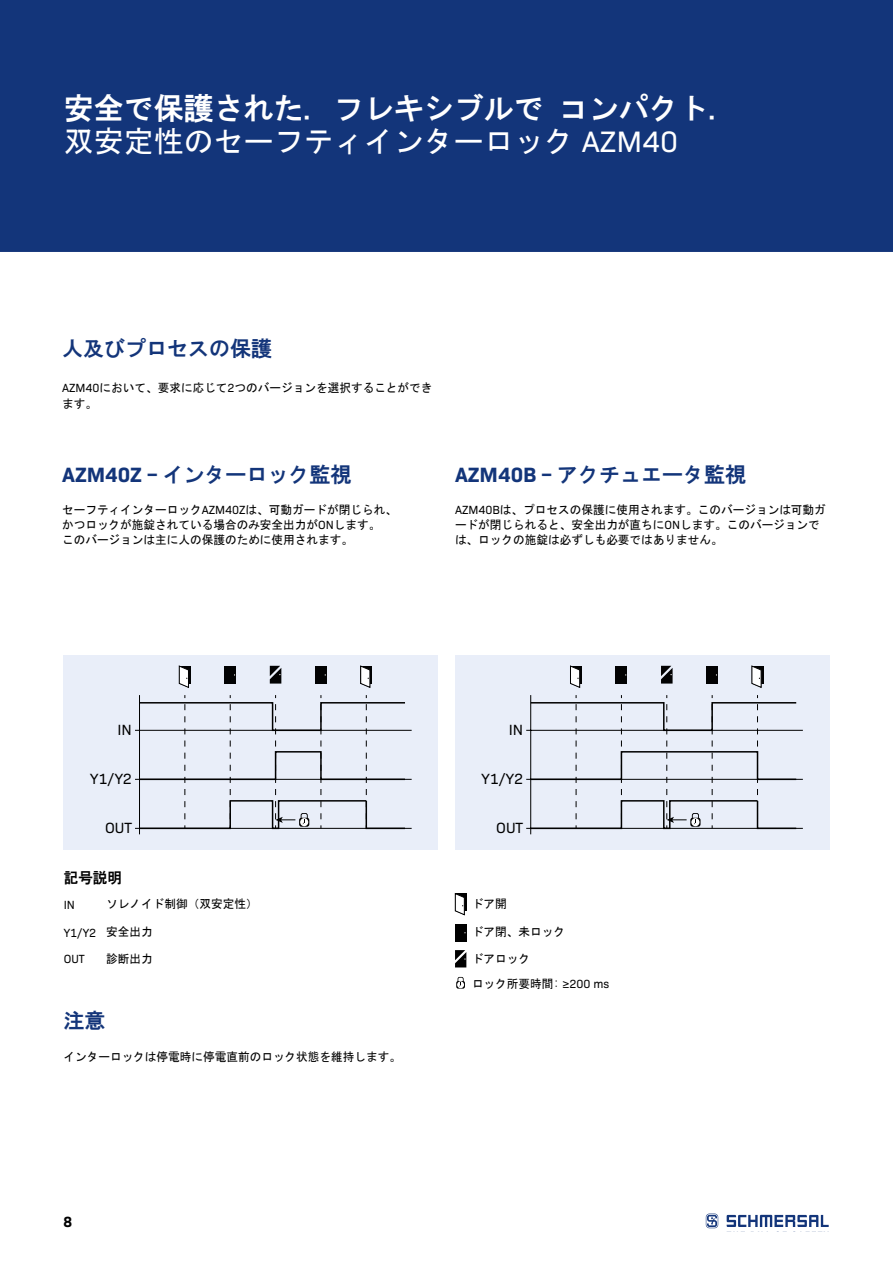
<style>
.page{position:relative;width:893px;height:1263px;background:#fff}
.page>*{position:absolute;margin:0;border:0;box-sizing:border-box;transform-origin:0 0}
.t1{font:30px "HG Gothic E";color:#fff}
.t2{font:30px "MS Gothic";color:#fff}
.t3{font:21px "HG Gothic E";color:#13357a}
.t4{font:15px "Bio Sans";color:#000}
.t5{font:15px "HG Gothic E";color:#000}
.t6{font:700 15px "Bio Sans";color:#000}
.t7{font:12px/15.1px "MS Gothic";color:#000}
.t8{font:12px "Bio Sans";color:#000}
.s1{font-family:"Bio Sans"}
.s2{font-family:"Bio Sans";font-weight:700}
.s3{font-family:"MS Gothic"}
</style>
<div class="page">
<svg style="left:727px;top:1215px;width:102px;height:12px"></svg>
<svg style="left:706px;top:1213px;width:12px;height:15px"></svg>
<div style="left:455px;top:893px;width:11px;height:18px;background:#000"></div>
<svg style="left:455px;top:894px;width:10px;height:21px"></svg>
<div style="left:455px;top:924px;width:11px;height:17px;background:#000"></div>
<svg style="left:455px;top:950px;width:11px;height:17px"></svg>
<svg style="left:456px;top:977px;width:9px;height:12px"></svg>
<div style="left:64px;top:655px;width:374px;height:195px;background:#e9eef9"></div>
<hr style="left:139px;top:695px;width:1px;height:139px;background:#000">
<hr style="left:135px;top:730px;width:277px;height:1px;background:#000">
<hr style="left:135px;top:779px;width:277px;height:1px;background:#000">
<hr style="left:135px;top:828px;width:277px;height:1px;background:#000">
<svg style="left:270px;top:666px;width:11px;height:17px"></svg>
<div style="left:224px;top:666px;width:12px;height:17px;background:#020203"></div>
<div style="left:315px;top:666px;width:12px;height:17px;background:#020203"></div>
<div style="left:179px;top:666px;width:12px;height:17px;background:#020203"></div>
<svg style="left:179px;top:667px;width:10px;height:21px"></svg>
<div style="left:361px;top:666px;width:11px;height:17px;background:#020203"></div>
<svg style="left:360px;top:666px;width:10px;height:22px"></svg>
<svg style="left:138px;top:695px;width:268px;height:135px"></svg>
<div style="left:455px;top:655px;width:374px;height:195px;background:#e9eef9"></div>
<hr style="left:530px;top:695px;width:1px;height:139px;background:#000">
<hr style="left:526px;top:730px;width:277px;height:1px;background:#000">
<hr style="left:526px;top:779px;width:277px;height:1px;background:#000">
<hr style="left:526px;top:828px;width:277px;height:1px;background:#000">
<svg style="left:661px;top:666px;width:12px;height:17px"></svg>
<div style="left:616px;top:666px;width:11px;height:17px;background:#020203"></div>
<div style="left:706px;top:666px;width:12px;height:17px;background:#020203"></div>
<div style="left:570px;top:666px;width:12px;height:17px;background:#020203"></div>
<svg style="left:570px;top:667px;width:10px;height:21px"></svg>
<div style="left:752px;top:666px;width:11px;height:17px;background:#0e0e0f"></div>
<svg style="left:752px;top:666px;width:9px;height:22px"></svg>
<svg style="left:529px;top:695px;width:269px;height:135px"></svg>
<div style="left:0;top:0;width:893px;height:252px;background:#13357a"></div>
<h1 class="t1" style="left:64px;top:93px;width:662px">安全で保護された. フレキシブルで コンパクト.</h1>
<h1 class="t2" style="left:64px;top:126px;width:616px">双安定性のセーフティインターロック <span class="s1">AZM40</span></h1>
<h2 class="t3" style="left:62px;top:338px;width:212px">人及びプロセスの保護</h2>
<p class="t7" style="left:62px;top:380px;width:372px"><span class="s1">AZM40</span>において、要求に応じて<span class="s1">2</span>つのバージョンを選択することができます。</p>
<h2 class="t3" style="left:62px;top:464px;width:291px"><span class="s2">AZM40Z –</span> インターロック監視</h2>
<p class="t7" style="left:62px;top:502px;width:336px">セーフティインターロック<span class="s1">AZM40Z</span>は、可動ガードが閉じられ、かつロックが施錠されている場合のみ安全出力が<span class="s1">ON</span>します。<br>このバージョンは主に人の保護のために使用されます。</p>
<h2 class="t3" style="left:455px;top:464px;width:293px"><span class="s2">AZM40B –</span> アクチュエータ監視</h2>
<p class="t7" style="left:455px;top:502px;width:372px"><span class="s1">AZM40B</span>は、プロセスの保護に使用されます。このバージョンは可動ガードが閉じられると、安全出力が直ちに<span class="s1">ON</span>します。このバージョンでは、ロックの施錠は必ずしも必要ではありません。</p>
<p class="t4" style="left:118px;top:718px;width:16px">IN</p>
<p class="t4" style="left:90px;top:767px;width:43px">Y1/Y2</p>
<p class="t4" style="left:105px;top:816px;width:28px">OUT</p>
<p class="t4" style="left:509px;top:718px;width:16px">IN</p>
<p class="t4" style="left:481px;top:767px;width:43px">Y1/Y2</p>
<p class="t4" style="left:496px;top:816px;width:28px">OUT</p>
<p class="t5" style="left:64px;top:870px;width:60px">記号説明</p>
<p class="t8" style="left:64px;top:895px;width:13px">IN</p>
<p class="t7" style="left:106px;top:896px;width:153px">ソレノイド制御（双安定性）</p>
<p class="t7" style="left:472px;top:896px;width:36px">ドア開</p>
<p class="t8" style="left:64px;top:924px;width:91px">Y1/Y2 <span class="s3">安全出力</span></p>
<p class="t7" style="left:472px;top:924px;width:95px">ドア閉、未ロック</p>
<p class="t8" style="left:64px;top:950px;width:22px">OUT</p>
<p class="t7" style="left:106px;top:951px;width:48px">診断出力</p>
<p class="t7" style="left:472px;top:946px;width:139px;line-height:25.3px">ドアロック<br>ロック所要時間: <span class="s1">≥200 ms</span></p>
<h2 class="t3" style="left:63px;top:1010px;width:44px">注意</h2>
<p class="t7" style="left:63px;top:1049px;width:339px">インターロックは停電時に停電直前のロック状態を維持します。</p>
<p class="t6" style="left:63px;top:1210px;width:10px">8</p>
</div>
